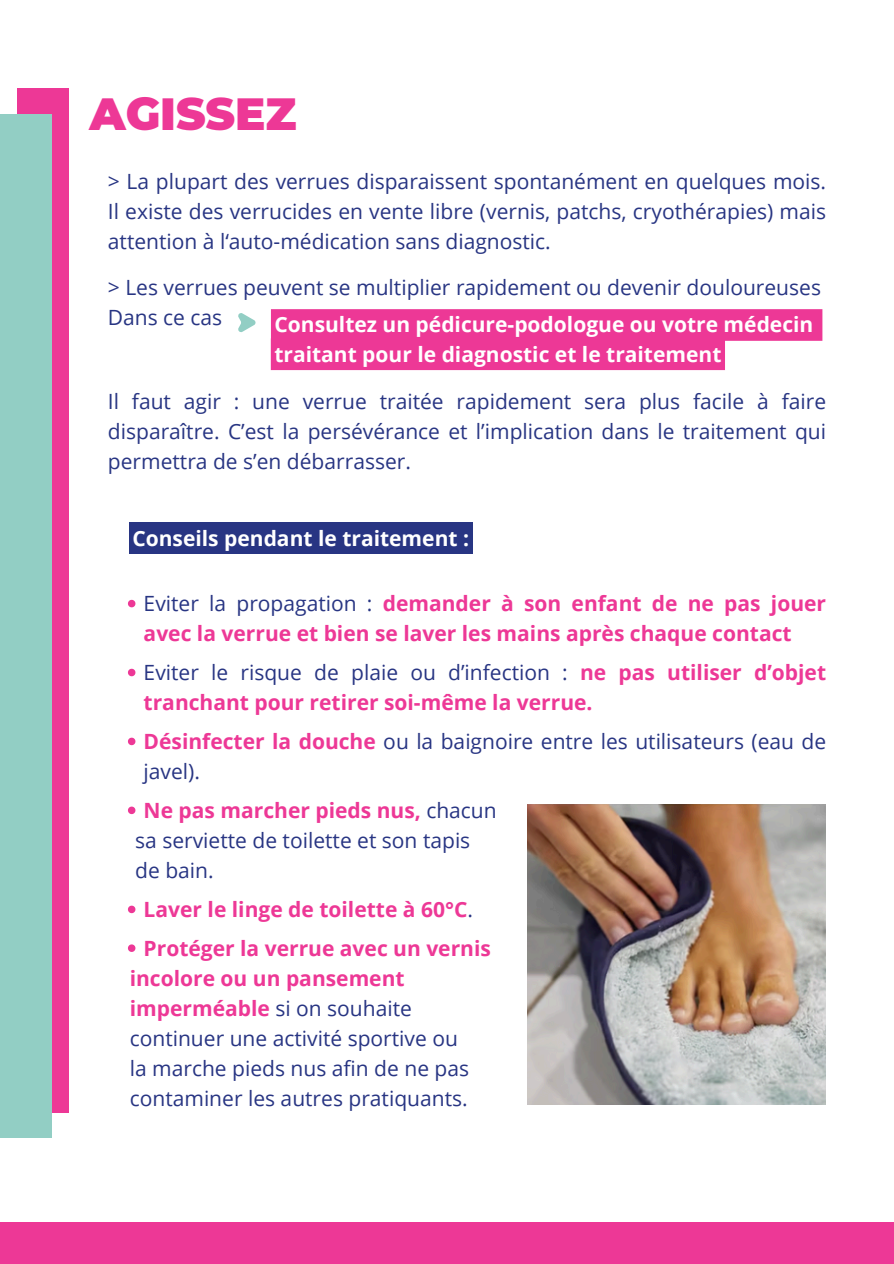
<style>
.page{position:relative;width:894px;height:1264px;background:#fff}
.page>*{position:absolute;margin:0;border:0;box-sizing:border-box;transform-origin:0 0}
.t1{font:900 45px "Montserrat";color:#ed3896}
.t2{font:21px/30.2px "Open Sans";color:#283583;text-align:justify}
.t3{font:700 21px/30.2px "Open Sans";color:#ed3896}
.t4{font:700 21px/29.2px "Open Sans";color:#fff}
.s1{font-weight:400;color:#283583}
.s2{font-weight:700;color:#ed3896}
</style>
<div class="page">
<div style="left:0;top:1221px;width:893px;height:42px;background:#ed3896"></div>
<div style="left:17px;top:88px;width:51px;height:1024px;background:#ed3896"></div>
<div style="left:0;top:114px;width:51px;height:1024px;background:#92cec4"></div>
<svg style="left:128px;top:600px;width:7px;height:7px"></svg>
<svg style="left:128px;top:668px;width:7px;height:8px"></svg>
<svg style="left:128px;top:737px;width:7px;height:8px"></svg>
<svg style="left:128px;top:806px;width:7px;height:8px"></svg>
<svg style="left:128px;top:905px;width:7px;height:8px"></svg>
<svg style="left:128px;top:944px;width:7px;height:7px"></svg>
<svg style="left:238px;top:313px;width:17px;height:19px"></svg>
<img style="left:527px;top:804px;width:298px;height:300px">
<svg style="left:271px;top:309px;width:551px;height:61px;background:#ee499f"></svg>
<div style="left:129px;top:522px;width:343px;height:32px;background:#283583"></div>
<p class="t1" style="left:89px;top:87px;width:208px">AGISSEZ</p>
<h1 class="t2" style="left:108px;top:166px;width:719px">&gt; La plupart des verrues disparaissent spontanément en quelques mois.<br>Il existe des verrucides en vente libre (vernis, patchs, cryothérapies) mais attention à l‘auto-médication sans diagnostic.</h1>
<p class="t2" style="left:108px;top:271px;width:714px">&gt; Les verrues peuvent se multiplier rapidement ou devenir douloureuses</p>
<p class="t2" style="left:108px;top:301px;width:116px">Dans ce cas</p>
<h2 class="t4" style="left:274px;top:309px;width:540px">Consultez un pédicure-podologue ou votre médecin traitant pour le diagnostic et le traitement</h2>
<p class="t2" style="left:108px;top:385px;width:719px">Il faut agir : une verrue traitée rapidement sera plus facile à faire disparaître. C’est la persévérance et l’implication dans le traitement qui permettra de s’en débarrasser.</p>
<h2 class="t4" style="left:132px;top:523px;width:338px">Conseils pendant le traitement :</h2>
<p class="t3" style="left:144px;top:587px;width:683px"><span class="s1">Eviter la propagation :</span> demander à son enfant de ne pas jouer avec la verrue et bien se laver les mains après chaque contact</p>
<p class="t3" style="left:144px;top:656px;width:683px"><span class="s1">Eviter le risque de plaie ou d’infection :</span> ne pas utiliser d’objet tranchant pour retirer soi-même la verrue.</p>
<p class="t2" style="left:144px;top:725px;width:683px"><span class="s2">Désinfecter la douche</span> ou la baignoire entre les utilisateurs (eau de javel).</p>
<p class="t3" style="left:144px;top:794px;width:354px">Ne pas marcher pieds nus, <span class="s1">chacun</span></p>
<p class="t2" style="left:135px;top:824px;width:336px">sa serviette de toilette et son tapis</p>
<p class="t2" style="left:135px;top:854px;width:80px">de bain.</p>
<p class="t3" style="left:144px;top:893px;width:331px">Laver le linge de toilette à 60°C<span class="s1">.</span></p>
<p class="t3" style="left:144px;top:932px;width:349px">Protéger la verrue avec un vernis</p>
<p class="t3" style="left:130px;top:962px;width:276px">incolore ou un pansement</p>
<p class="t2" style="left:130px;top:992px;width:283px"><span class="s2">imperméable</span> si on souhaite</p>
<p class="t2" style="left:130px;top:1022px;width:329px">continuer une activité sportive ou</p>
<p class="t2" style="left:130px;top:1052px;width:341px">la marche pieds nus afin de ne pas</p>
<p class="t2" style="left:130px;top:1083px;width:339px">contaminer les autres pratiquants.</p>
</div>
